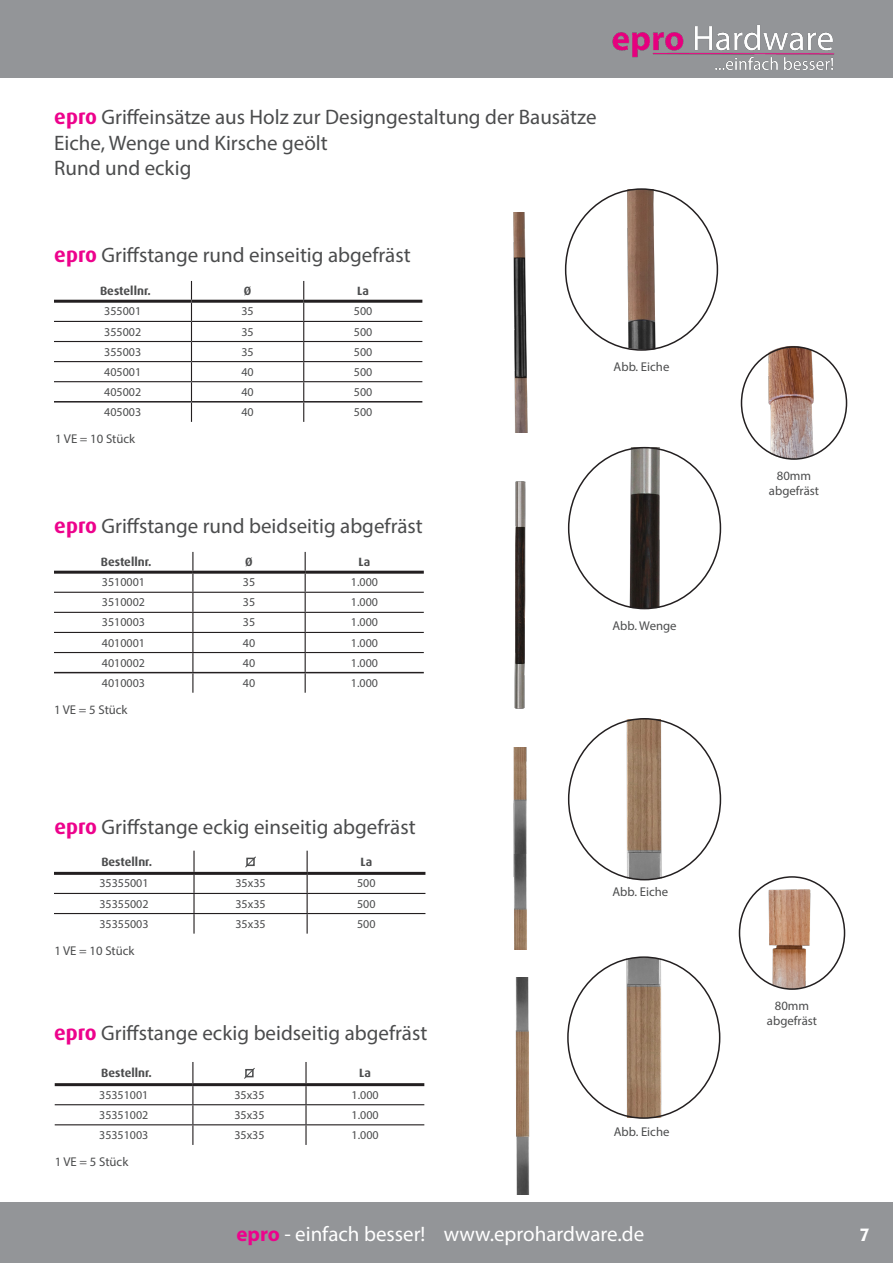
<style>
.page{position:relative;width:893px;height:1263px;background:#fff}
.page>*{position:absolute;margin:0;border:0;box-sizing:border-box;transform-origin:0 0}
.t1{font:21px "Myriad Pro";color:#4b4c4d}
.t2{font:21px "Myriad Pro";color:#fff}
.t3{font:700 18px "Dax Pro";color:#fff}
.Tabellentext{font:12.75px "Myriad Pro";color:#4b4c4d}
.Tabellentext-2{font:12px "Myriad Pro";color:#4b4c4d}
.Tabellentext-3{font:700 12px "Dax Pro";color:#4b4c4d}
.s1{font-family:"Dax Pro";font-weight:700;color:#ed028c}
.s2{font-weight:700;color:#ed028c}
</style>
<div class="page">
<div style="left:0;top:0;width:893px;height:77px;background:#939598"></div>
<img style="left:612px;top:25px;width:223px;height:45px">
<div style="left:0;top:1202px;width:893px;height:61px;background:#939598"></div>
<svg style="left:54px;top:281px;width:368px;height:141px"></svg>
<hr style="left:54px;top:321px;width:137px;height:1px;background:#231f20">
<hr style="left:191px;top:321px;width:113px;height:1px;background:#231f20">
<hr style="left:304px;top:321px;width:118px;height:1px;background:#231f20">
<hr style="left:54px;top:341px;width:137px;height:1px;background:#231f20">
<hr style="left:191px;top:341px;width:113px;height:1px;background:#231f20">
<hr style="left:304px;top:341px;width:118px;height:1px;background:#231f20">
<hr style="left:54px;top:361px;width:137px;height:1px;background:#231f20">
<hr style="left:191px;top:361px;width:113px;height:1px;background:#231f20">
<hr style="left:304px;top:361px;width:118px;height:1px;background:#231f20">
<svg style="left:54px;top:851px;width:371px;height:83px"></svg>
<svg style="left:54px;top:552px;width:370px;height:141px"></svg>
<hr style="left:54px;top:592px;width:139px;height:1px;background:#231f20">
<hr style="left:193px;top:592px;width:112px;height:1px;background:#231f20">
<hr style="left:305px;top:592px;width:119px;height:1px;background:#231f20">
<hr style="left:54px;top:612px;width:139px;height:1px;background:#231f20">
<hr style="left:193px;top:612px;width:112px;height:1px;background:#231f20">
<hr style="left:305px;top:612px;width:119px;height:1px;background:#231f20">
<hr style="left:54px;top:632px;width:139px;height:1px;background:#231f20">
<hr style="left:193px;top:632px;width:112px;height:1px;background:#231f20">
<hr style="left:305px;top:632px;width:119px;height:1px;background:#231f20">
<svg style="left:55px;top:1062px;width:369px;height:83px"></svg>
<img style="left:516px;top:1136px;width:14px;height:58px">
<img style="left:514px;top:481px;width:12px;height:228px">
<img style="left:593px;top:958px;width:128px;height:159px">
<img style="left:593px;top:448px;width:103px;height:160px">
<img style="left:515px;top:977px;width:81px;height:159px">
<img style="left:513px;top:748px;width:14px;height:107px">
<img style="left:513px;top:855px;width:14px;height:94px">
<img style="left:567px;top:720px;width:155px;height:159px">
<img style="left:513px;top:213px;width:15px;height:219px">
<img style="left:610px;top:190px;width:63px;height:161px">
<img style="left:738px;top:876px;width:108px;height:114px">
<div style="left:739px;top:876px;width:106px;height:114px;border:2px solid #231f20;border-radius:50%"></div>
<img style="left:740px;top:346px;width:108px;height:114px">
<div style="left:741px;top:346px;width:106px;height:114px;border:2px solid #231f20;border-radius:50%"></div>
<p class="t1" style="left:54px;top:104px;width:544px"><span class="s1">epro</span> Griffeinsätze aus Holz zur Designgestaltung der Bausätze</p>
<p class="t1" style="left:54px;top:130px;width:275px">Eiche, Wenge und Kirsche geölt</p>
<p class="t1" style="left:54px;top:155px;width:139px">Rund und eckig</p>
<p class="t1" style="left:54px;top:242px;width:358px"><span class="s1">epro</span> Griffstange rund einseitig abgefräst</p>
<p class="Tabellentext-3" style="left:100px;top:283px;width:52px">Bestellnr.</p>
<p class="Tabellentext-3" style="left:244px;top:283px;width:9px">Ø</p>
<p class="Tabellentext-3" style="left:357px;top:283px;width:13px">La</p>
<p class="Tabellentext-2" style="left:104px;top:304px;width:38px">355001</p>
<p class="Tabellentext-2" style="left:241px;top:304px;width:14px">35</p>
<p class="Tabellentext-2" style="left:354px;top:304px;width:20px">500</p>
<p class="Tabellentext-2" style="left:104px;top:324px;width:38px">355002</p>
<p class="Tabellentext-2" style="left:241px;top:324px;width:14px">35</p>
<p class="Tabellentext-2" style="left:354px;top:324px;width:20px">500</p>
<p class="Tabellentext-2" style="left:104px;top:344px;width:38px">355003</p>
<p class="Tabellentext-2" style="left:241px;top:344px;width:14px">35</p>
<p class="Tabellentext-2" style="left:354px;top:344px;width:20px">500</p>
<p class="Tabellentext-2" style="left:104px;top:364px;width:38px">405001</p>
<p class="Tabellentext-2" style="left:241px;top:364px;width:14px">40</p>
<p class="Tabellentext-2" style="left:354px;top:364px;width:20px">500</p>
<p class="Tabellentext-2" style="left:104px;top:384px;width:38px">405002</p>
<p class="Tabellentext-2" style="left:241px;top:384px;width:14px">40</p>
<p class="Tabellentext-2" style="left:354px;top:384px;width:20px">500</p>
<p class="Tabellentext-2" style="left:104px;top:404px;width:38px">405003</p>
<p class="Tabellentext-2" style="left:241px;top:404px;width:14px">40</p>
<p class="Tabellentext-2" style="left:354px;top:404px;width:20px">500</p>
<p class="Tabellentext" style="left:55px;top:431px;width:82px">1 VE = 10 Stück</p>
<p class="t1" style="left:54px;top:513px;width:370px"><span class="s1">epro</span> Griffstange rund beidseitig abgefräst</p>
<p class="Tabellentext-3" style="left:101px;top:554px;width:52px">Bestellnr.</p>
<p class="Tabellentext-3" style="left:245px;top:554px;width:9px">Ø</p>
<p class="Tabellentext-3" style="left:359px;top:554px;width:13px">La</p>
<p class="Tabellentext-2" style="left:102px;top:575px;width:45px">3510001</p>
<p class="Tabellentext-2" style="left:243px;top:575px;width:14px">35</p>
<p class="Tabellentext-2" style="left:351px;top:575px;width:29px">1.000</p>
<p class="Tabellentext-2" style="left:102px;top:595px;width:45px">3510002</p>
<p class="Tabellentext-2" style="left:243px;top:595px;width:14px">35</p>
<p class="Tabellentext-2" style="left:351px;top:595px;width:29px">1.000</p>
<p class="Tabellentext-2" style="left:102px;top:615px;width:45px">3510003</p>
<p class="Tabellentext-2" style="left:243px;top:615px;width:14px">35</p>
<p class="Tabellentext-2" style="left:351px;top:615px;width:29px">1.000</p>
<p class="Tabellentext-2" style="left:102px;top:635px;width:45px">4010001</p>
<p class="Tabellentext-2" style="left:243px;top:635px;width:14px">40</p>
<p class="Tabellentext-2" style="left:351px;top:635px;width:29px">1.000</p>
<p class="Tabellentext-2" style="left:102px;top:655px;width:45px">4010002</p>
<p class="Tabellentext-2" style="left:243px;top:655px;width:14px">40</p>
<p class="Tabellentext-2" style="left:351px;top:655px;width:29px">1.000</p>
<p class="Tabellentext-2" style="left:102px;top:675px;width:45px">4010003</p>
<p class="Tabellentext-2" style="left:243px;top:675px;width:14px">40</p>
<p class="Tabellentext-2" style="left:351px;top:675px;width:29px">1.000</p>
<p class="Tabellentext" style="left:54px;top:702px;width:75px">1 VE = 5 Stück</p>
<p class="t1" style="left:54px;top:814px;width:363px"><span class="s1">epro</span> Griffstange eckig einseitig abgefräst</p>
<p class="Tabellentext-3" style="left:101px;top:854px;width:52px">Bestellnr.</p>
<p class="Tabellentext-3" style="left:360px;top:854px;width:13px">La</p>
<p class="Tabellentext-2" style="left:99px;top:876px;width:51px">35355001</p>
<p class="Tabellentext-2" style="left:235px;top:876px;width:32px">35x35</p>
<p class="Tabellentext-2" style="left:357px;top:876px;width:20px">500</p>
<p class="Tabellentext-2" style="left:99px;top:896px;width:51px">35355002</p>
<p class="Tabellentext-2" style="left:235px;top:896px;width:32px">35x35</p>
<p class="Tabellentext-2" style="left:357px;top:896px;width:20px">500</p>
<p class="Tabellentext-2" style="left:99px;top:916px;width:51px">35355003</p>
<p class="Tabellentext-2" style="left:235px;top:916px;width:32px">35x35</p>
<p class="Tabellentext-2" style="left:357px;top:916px;width:20px">500</p>
<p class="Tabellentext" style="left:54px;top:942px;width:82px">1 VE = 10 Stück</p>
<p class="t1" style="left:54px;top:1020px;width:375px"><span class="s1">epro</span> Griffstange eckig beidseitig abgefräst</p>
<p class="Tabellentext-3" style="left:101px;top:1065px;width:52px">Bestellnr.</p>
<p class="Tabellentext-3" style="left:359px;top:1065px;width:13px">La</p>
<p class="Tabellentext-2" style="left:99px;top:1087px;width:51px">35351001</p>
<p class="Tabellentext-2" style="left:234px;top:1087px;width:32px">35x35</p>
<p class="Tabellentext-2" style="left:352px;top:1087px;width:29px">1.000</p>
<p class="Tabellentext-2" style="left:99px;top:1107px;width:51px">35351002</p>
<p class="Tabellentext-2" style="left:234px;top:1107px;width:32px">35x35</p>
<p class="Tabellentext-2" style="left:352px;top:1107px;width:29px">1.000</p>
<p class="Tabellentext-2" style="left:99px;top:1127px;width:51px">35351003</p>
<p class="Tabellentext-2" style="left:234px;top:1127px;width:32px">35x35</p>
<p class="Tabellentext-2" style="left:352px;top:1127px;width:29px">1.000</p>
<p class="Tabellentext" style="left:55px;top:1153px;width:75px">1 VE = 5 Stück</p>
<p class="Tabellentext" style="left:614px;top:359px;width:57px">Abb. Eiche</p>
<p class="Tabellentext" style="left:612px;top:618px;width:66px">Abb. Wenge</p>
<p class="Tabellentext" style="left:777px;top:468px;width:36px">80mm</p>
<p class="Tabellentext" style="left:769px;top:483px;width:52px">abgefräst</p>
<p class="Tabellentext" style="left:612px;top:883px;width:57px">Abb. Eiche</p>
<p class="Tabellentext" style="left:614px;top:1124px;width:57px">Abb. Eiche</p>
<p class="Tabellentext" style="left:775px;top:997px;width:36px">80mm</p>
<p class="Tabellentext" style="left:767px;top:1013px;width:52px">abgefräst</p>
<p class="t2" style="left:236px;top:1220px;width:190px"><span class="s2">epro</span> - einfach besser!</p>
<p class="t2" style="left:444px;top:1220px;width:202px">www.eprohardware.de</p>
<p class="t3" style="left:860px;top:1223px;width:11px">7</p>
</div>
